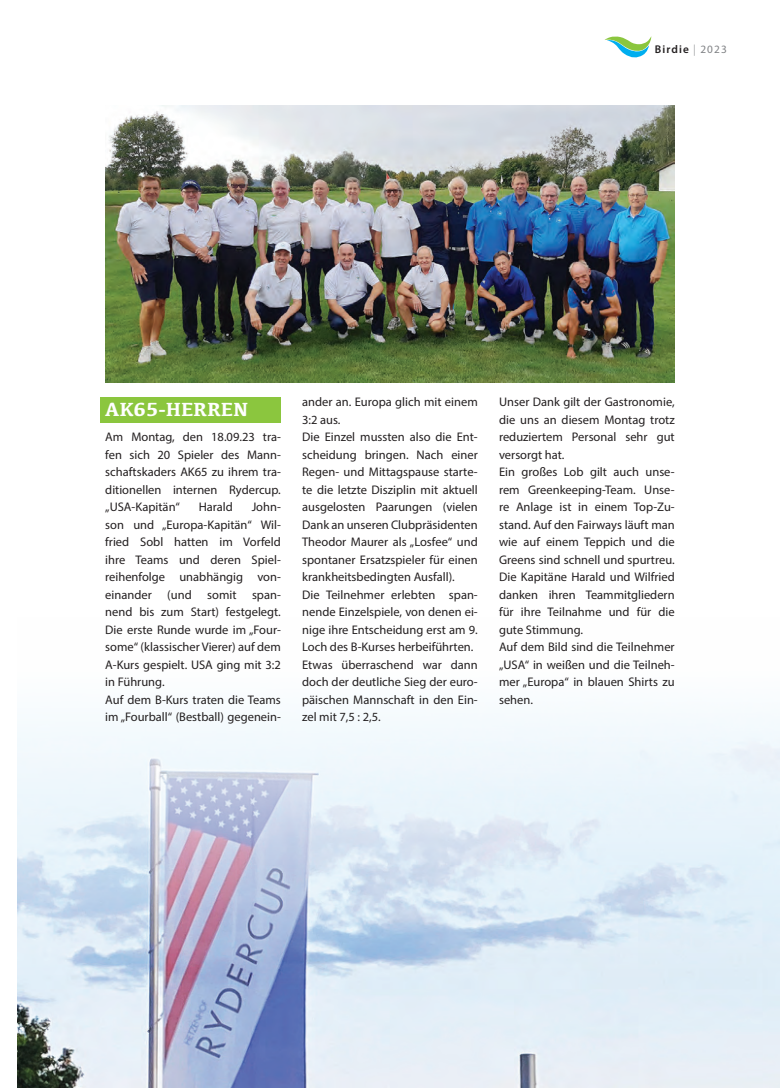
<style>
.page{position:relative;width:780px;height:1088px;background:#fff}
.page>*{position:absolute;margin:0;border:0;box-sizing:border-box;transform-origin:0 0}
.t1{font:700 19.75px "Kefa";color:#fff}
.t2{font:12.5px/17.5px "Myriad Pro";color:#231f20}
.t3{font:600 11.25px "Myriad Pro";letter-spacing:.1em;color:#231f20}
.s1{font-weight:300;font-stretch:condensed;color:#808285}
.s2{font-weight:400;color:#808285}
</style>
<div class="page">
<svg style="left:604px;top:36px;width:47px;height:22px"></svg>
<img style="left:18px;top:716px;width:762px;height:372px">
<img style="left:105px;top:105px;width:569px;height:277px">
<div style="left:100px;top:397px;width:181px;height:25px;background:#8bc63e"></div>
<p class="t3" style="left:654px;top:42px;width:73px">Birdie <span class="s1">|</span> <span class="s2">2023</span></p>
<h1 class="t1" style="left:105px;top:396px;width:145px">AK65-HERREN</h1>
<p class="t2" style="left:105px;top:428px;width:177px;text-align:justify">Am Montag, den 18.09.23 tra&shy;fen sich 20 Spieler des Mann&shy;schaftskaders AK65 zu ihrem tra&shy;ditionellen internen Rydercup. „USA-Kapitän“</p>
<p class="t2" style="left:105px;top:498px;width:177px;text-indent:146px">John&shy;son und „Europa-Kapitän“ Wil&shy;fried Sobl hatten im Vorfeld ihre Teams und deren Spiel&shy;reihenfolge unabhängig von&shy;einander (und somit span&shy;nend bis zum Start) festgelegt.<br>Die erste Runde wurde im „Four&shy;some“ (klassischer Vierer) auf dem<br>A-Kurs gespielt. USA ging mit 3:2 in Führung.<br>Auf dem B-Kurs traten die Teams im „Fourball“ (Bestball) gegenein-</p>
<p class="t2" style="left:199px;top:498px;width:36px">Harald</p>
<p class="t2" style="left:302px;top:393px;width:177px">ander an. Europa glich mit einem<br>3:2 aus.<br>Die Einzel mussten also die Ent&shy;scheidung bringen. Nach einer<br>Regen- und Mittagspause starte&shy;te die letzte Disziplin mit aktuell ausgelosten Paarungen (vielen<br>Dank an unseren Clubpräsidenten<br>Theodor Maurer als „Losfee“ und spontaner Ersatzspieler für einen krankheitsbedingten Ausfall).<br>Die Teilnehmer erlebten span&shy;nende Einzelspiele, von denen ei&shy;nige ihre Entscheidung erst am 9.<br>Loch des B-Kurses herbeiführten.<br>Etwas überraschend war dann doch der deutliche Sieg der euro&shy;päischen Mannschaft in den Ein&shy;zel mit 7,5 : 2,5.</p>
<p class="t2" style="left:499px;top:393px;width:177px">Unser Dank gilt der Gastronomie, die uns an diesem Montag trotz reduziertem Personal sehr gut versorgt hat.<br>Ein großes Lob gilt auch unse&shy;rem Greenkeeping-Team. Unse&shy;re Anlage ist in einem Top-Zu&shy;stand. Auf den Fairways läuft man wie auf einem Teppich und die<br>Greens sind schnell und spurtreu.<br>Die Kapitäne Harald und Wilfried danken ihren Teammitgliedern für ihre Teilnahme und für die gute Stimmung.<br>Auf dem Bild sind die Teilnehmer „USA“ in weißen und die Teilneh&shy;mer „Europa“ in blauen Shirts zu sehen.</p>
</div>
